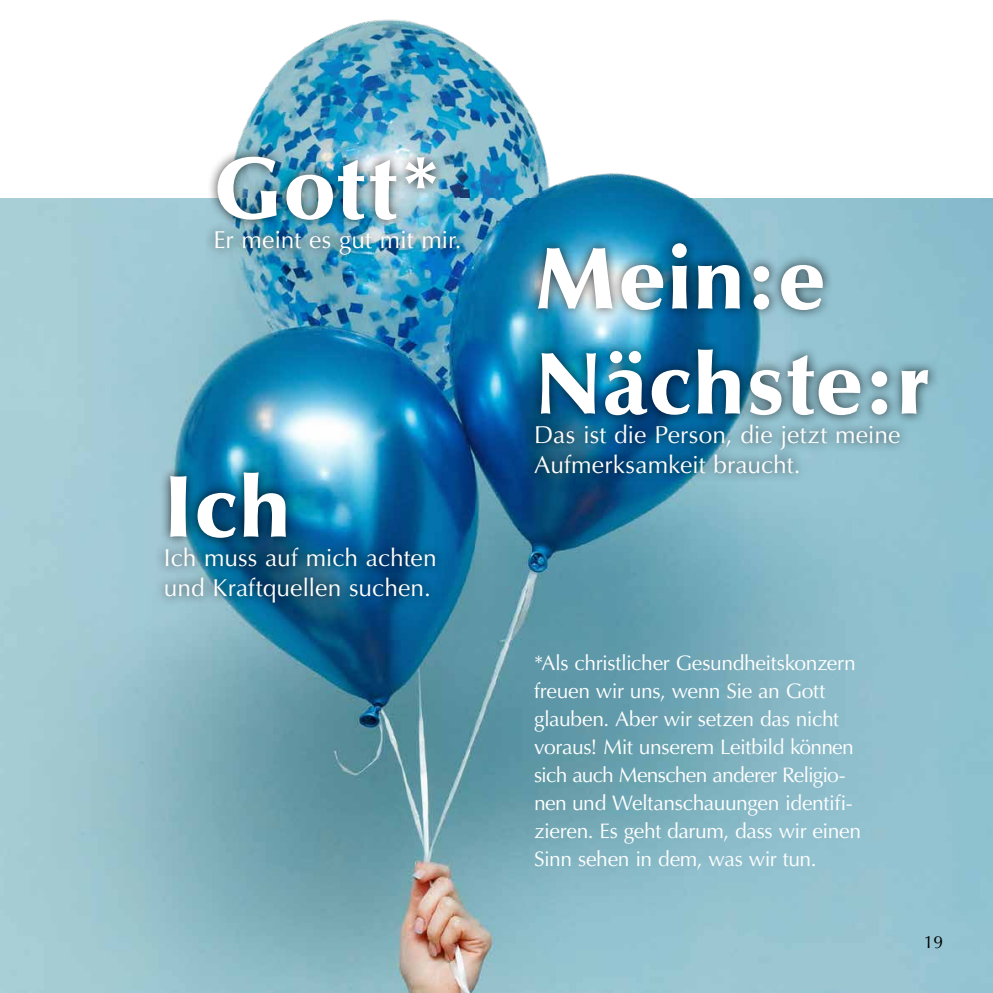
<style>
.page{position:relative;width:993px;height:993px;background:#fff}
.page>*{position:absolute;margin:0;border:0;box-sizing:border-box;transform-origin:0 0}
.t1{font:900 87.5px/105px "Optima LT Pro";letter-spacing:.01em;color:#fff}
.t2{font:24.5px/29.4px "Optima LT Pro";color:#fff}
.t3{font:21px/28px "Optima LT Pro";letter-spacing:-.02em;color:#fff}
.t4{font:17.5px "Optima LT Pro";color:#000}
</style>
<div class="page">
<img style="left:238px;top:19px;width:454px;height:179px">
<img style="left:0;top:198px;width:992px;height:794px">
<div style="left:524px;top:232px;width:414px;height:251px;background:#000;opacity:.75"></div>
<div style="left:155px;top:461px;width:291px;height:150px;background:#000;opacity:.75"></div>
<div style="left:204px;top:145px;width:266px;height:120px;background:#000;opacity:.75"></div>
<h1 class="t1" style="left:213px;top:136px;width:230px">Gott*</h1>
<p class="t2" style="left:213px;top:225px;width:249px">Er meint es gut mit mir.</p>
<h1 class="t1" style="left:164px;top:454px;width:129px">Ich</h1>
<p class="t2" style="left:164px;top:543px;width:274px">Ich muss auf mich achten und Kraftquellen suchen.</p>
<h1 class="t1" style="left:534px;top:226px;width:397px">Mein:e<br>Nächste:r</h1>
<p class="t2" style="left:534px;top:420px;width:367px">Das ist die Person, die jetzt meine<br>Aufmerksamkeit braucht.</p>
<p class="t3" style="left:534px;top:648px;width:328px">*Als christlicher Gesundheitskonzern freuen wir uns, wenn Sie an Gott glauben. Aber wir setzen das nicht voraus! Mit unserem Leitbild können sich auch Menschen anderer Religio&shy;nen und Weltanschauungen identifi&shy;zieren. Es geht darum, dass wir einen Sinn sehen in dem, was wir tun.</p>
<p class="t4" style="left:923px;top:930px;width:21px">19</p>
</div>
